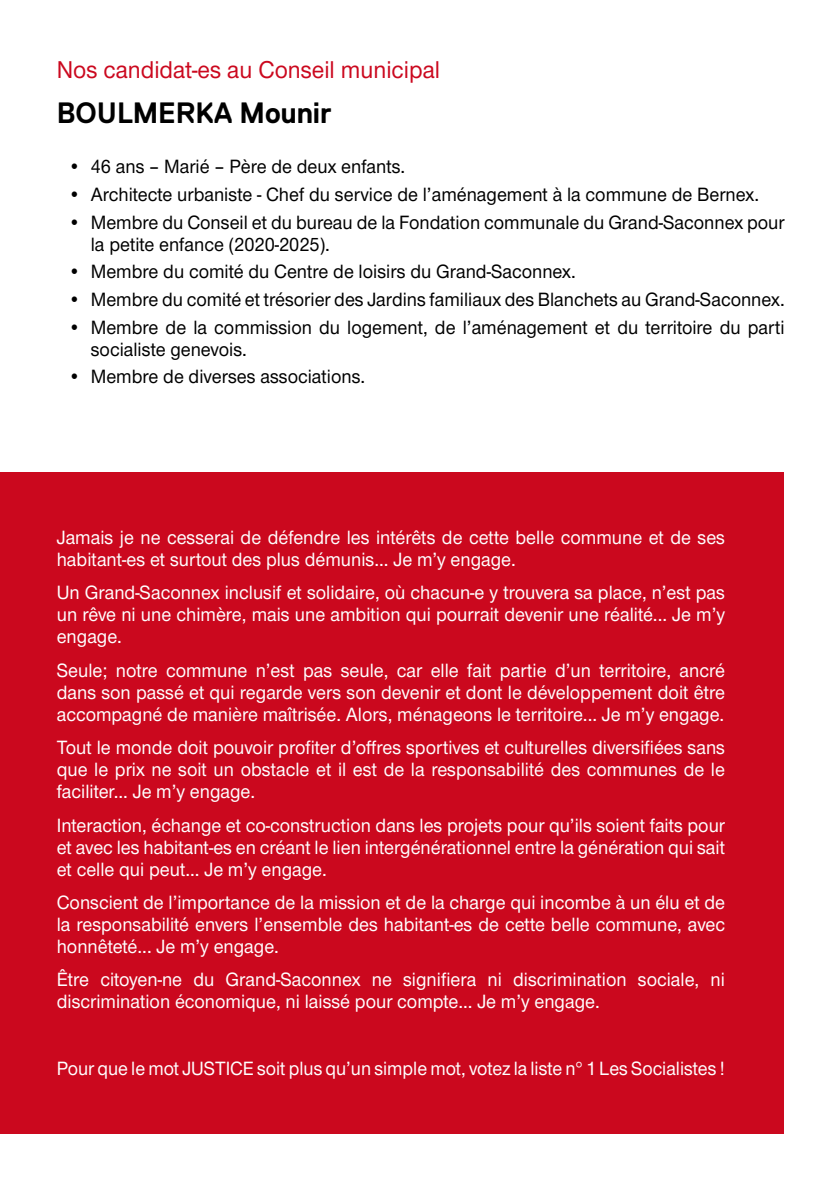
<style>
.page{position:relative;width:840px;height:1191px;background:#fff}
.page>*{position:absolute;margin:0;border:0;box-sizing:border-box;transform-origin:0 0}
.t1{font:700 29.4px "Replica";color:#000;scale:.95 1}
.t2{font:500 25.2px "Nimbus San Nov";color:#cb081e;scale:.95 1}
.t3{font:500 20px/22px "Nimbus San Nov";color:#fff;text-align:justify;scale:.95 1}
.t4{font:500 20px/22px "Nimbus San Nov";color:#000;scale:.95 1}
.t5{font:500 20px "Nimbus San Nov";color:#fff;scale:.94 1}
</style>
<div class="page">
<div style="left:0;top:471px;width:782px;height:662px;background:#cb081e"></div>
<p class="t2" style="left:57px;top:55px;width:405px">Nos candidat-es au Conseil municipal</p>
<h1 class="t1" style="left:57px;top:96px;width:291px">BOULMERKA Mounir</h1>
<p class="t4" style="left:68px;top:156px;width:356px">• 46 ans – Marié – Père de deux enfants.</p>
<p class="t4" style="left:68px;top:183px;width:728px">• Architecte urbaniste - Chef du service de l’aménagement à la commune de Bernex.</p>
<p class="t4" style="left:91px;top:211px;width:731px;text-indent:-23px">• Membre du Conseil et du bureau de la Fondation communale du Grand-Saconnex pour la petite enfance (2020-2025).</p>
<p class="t4" style="left:68px;top:261px;width:535px">• Membre du comité du Centre de loisirs du Grand-Saconnex.</p>
<p class="t4" style="left:68px;top:288px;width:755px">• Membre du comité et trésorier des Jardins familiaux des Blanchets au Grand-Saconnex.</p>
<p class="t4" style="left:91px;top:316px;width:731px;text-indent:-23px">• Membre de la commission du logement, de l’aménagement et du territoire du parti socialiste genevois.</p>
<p class="t4" style="left:68px;top:366px;width:314px">• Membre de diverses associations.</p>
<p class="t3" style="left:57px;top:526px;width:704px">Jamais je ne cesserai de défendre les intérêts de cette belle commune et de ses habitant-es et surtout des plus démunis... Je m’y engage.</p>
<p class="t3" style="left:57px;top:581px;width:704px">Un Grand-Saconnex inclusif et solidaire, où chacun-e y trouvera sa place, n’est pas un rêve ni une chimère, mais une ambition qui pourrait devenir une réalité... Je m’y engage.</p>
<p class="t3" style="left:57px;top:659px;width:704px">Seule; notre commune n’est pas seule, car elle fait partie d’un territoire, ancré dans son passé et qui regarde vers son devenir et dont le développement doit être accompagné de manière maîtrisée. Alors, ménageons le territoire... Je m’y engage.</p>
<p class="t3" style="left:57px;top:736px;width:704px">Tout le monde doit pouvoir profiter d’offres sportives et culturelles diversifiées sans que le prix ne soit un obstacle et il est de la responsabilité des communes de le faciliter... Je m’y engage.</p>
<p class="t3" style="left:57px;top:814px;width:704px">Interaction, échange et co-construction dans les projets pour qu’ils soient faits pour et avec les habitant-es en créant le lien intergénérationnel entre la génération qui sait et celle qui peut... Je m’y engage.</p>
<p class="t3" style="left:57px;top:891px;width:704px">Conscient de l’importance de la mission et de la charge qui incombe à un élu et de la responsabilité envers l’ensemble des habitant-es de cette belle commune, avec honnêteté... Je m’y engage.</p>
<p class="t3" style="left:57px;top:968px;width:704px">Être citoyen-ne du Grand-Saconnex ne signifiera ni discrimination sociale, ni discrimination économique, ni laissé pour compte... Je m’y engage.</p>
<p class="t5" style="left:57px;top:1056px;width:712px">Pour que le mot JUSTICE soit plus qu’un simple mot, votez la liste n° 1 Les Socialistes !</p>
</div>
